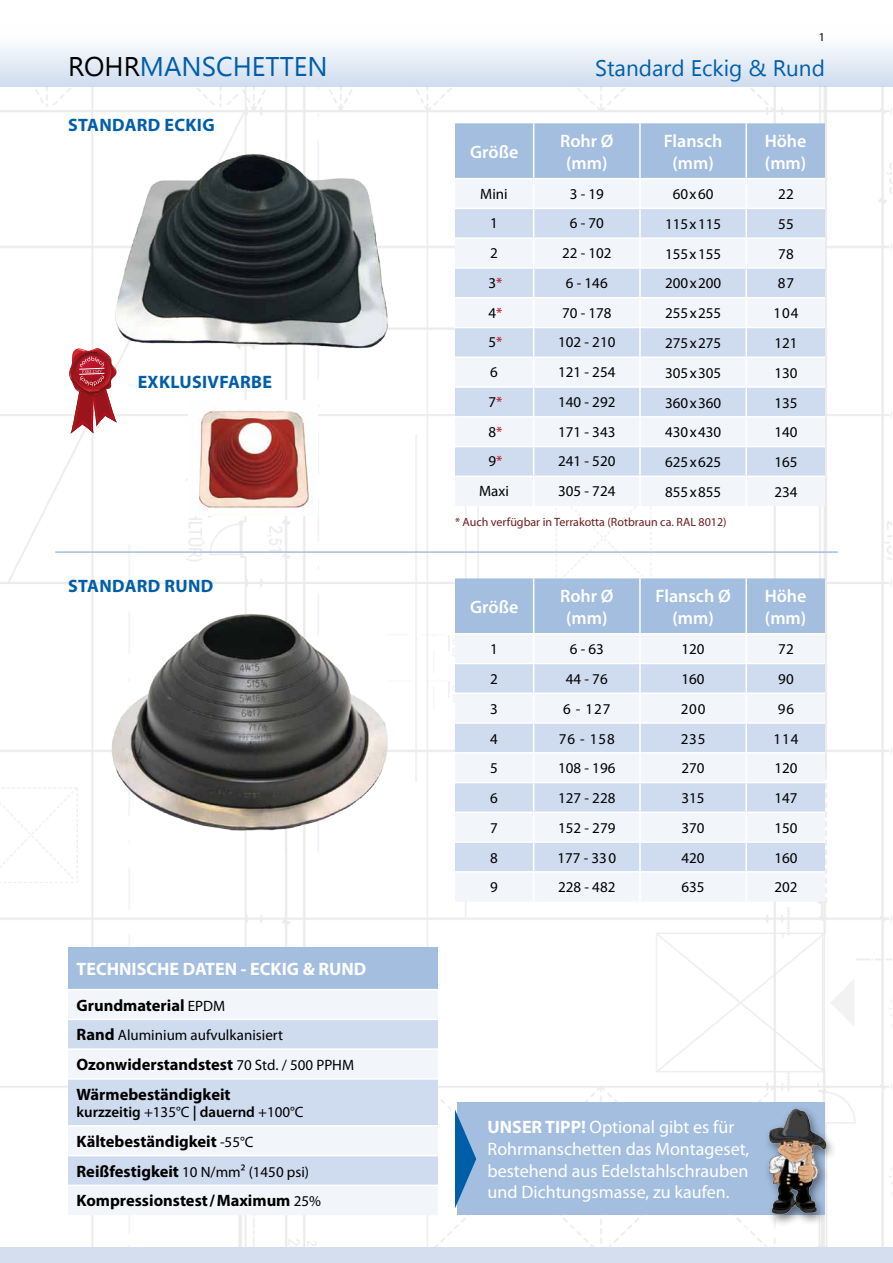
<style>
.page{position:relative;width:893px;height:1263px;background:#fff}
.page>*{position:absolute;margin:0;border:0;box-sizing:border-box;transform-origin:0 0}
.t1{font:27px "Lao UI";color:#005ea8}
.t2{font:22.5px "Lao UI";color:#005ea8}
.t3{font:18px/21.6px "Myriad Pro";color:#fff}
.t4{font:600 18px/21.6px "Myriad Pro";color:#fff;text-align:center}
.t5{font:700 18px "Myriad Pro";letter-spacing:.02em;color:#005ea8}
.t6{font:700 18px "Myriad Pro";color:#fff}
.t7{font:700 16.5px/29.5px "Myriad Pro";color:#000}
.t8{font:15px "Myriad Pro";color:#000}
.t9{font:600 15px "Myriad Pro";color:#000}
.t10{font:12px "Myriad Pro";color:#6c1d1e}
.t11{font:12px "Myriad Pro";color:#000}
.s1{color:#000}
.s2{font-weight:400;font-size:15px}
.s3{font-weight:700;font-size:16.5px}
.s4{font-weight:400}
.s5{color:#bb0618}
.s6{font-weight:700}
</style>
<div class="page">
<img style="left:0;top:86px;width:892px;height:1161px">
<div style="left:0;top:24px;width:893px;height:62px;background:linear-gradient(to bottom,#fff,#d2dfef)"></div>
<div style="left:0;top:1247px;width:893px;height:16px;background:#d4deef"></div>
<div style="left:68px;top:947px;width:370px;height:42px;background:#a4bee0"></div>
<div style="left:68px;top:990px;width:370px;height:225px;background:#f2f5fa"></div>
<svg style="left:68px;top:1020px;width:370px;height:164px;fill:#cfdbee"></svg>
<hr style="left:68px;top:989px;width:370px;height:1px;background:#fff">
<hr style="left:68px;top:1018px;width:370px;height:2px;background:#fff">
<hr style="left:68px;top:1048px;width:370px;height:2px;background:#fff">
<hr style="left:68px;top:1078px;width:370px;height:2px;background:#fff">
<hr style="left:68px;top:1125px;width:370px;height:1px;background:#fff">
<hr style="left:68px;top:1155px;width:370px;height:1px;background:#fff">
<hr style="left:68px;top:1184px;width:370px;height:2px;background:#fff">
<img style="left:189px;top:400px;width:128px;height:115px">
<svg style="left:68px;top:347px;width:49px;height:87px"></svg>
<svg style="left:455px;top:123px;width:370px;height:383px"></svg>
<hr style="left:640px;top:476px;width:106px;height:1px;background:#fff">
<hr style="left:639px;top:477px;width:2px;height:29px;background:#fff">
<hr style="left:746px;top:476px;width:79px;height:1px;background:#fff">
<hr style="left:745px;top:477px;width:2px;height:29px;background:#fff">
<img style="left:99px;top:610px;width:308px;height:229px">
<img style="left:105px;top:150px;width:296px;height:211px">
<div style="left:455px;top:873px;width:370px;height:29px;background:#f2f5fa"></div>
<svg style="left:455px;top:578px;width:370px;height:293px"></svg>
<hr style="left:640px;top:841px;width:106px;height:2px;background:#fff">
<hr style="left:639px;top:843px;width:2px;height:28px;background:#fff">
<hr style="left:746px;top:841px;width:79px;height:2px;background:#fff">
<hr style="left:745px;top:843px;width:2px;height:28px;background:#fff">
<hr style="left:455px;top:871px;width:79px;height:2px;background:#fff">
<hr style="left:534px;top:871px;width:106px;height:2px;background:#fff">
<hr style="left:533px;top:872px;width:1px;height:30px;background:#fff">
<hr style="left:640px;top:871px;width:106px;height:2px;background:#fff">
<hr style="left:639px;top:872px;width:2px;height:30px;background:#fff">
<hr style="left:746px;top:871px;width:79px;height:2px;background:#fff">
<hr style="left:745px;top:872px;width:2px;height:30px;background:#fff">
<div style="left:458px;top:1103px;width:367px;height:112px;background:#a4bee0"></div>
<div style="left:763px;top:1105px;width:74px;height:122px;background:#000;opacity:.5"></div>
<img style="left:763px;top:1107px;width:72px;height:107px">
<svg style="left:455px;top:1109px;width:21px;height:99px"></svg>
<hr style="left:55px;top:551px;width:783px;height:2px;background:#a4bee0">
<p class="t11" style="left:819px;top:29px;width:8px">1</p>
<h1 class="t1" style="left:68px;top:48px;width:261px"><span class="s1">ROHR</span>MANSCHETTEN</h1>
<h2 class="t2" style="left:595px;top:53px;width:231px">STANDARD ECKIG &amp; RUND</h2>
<p class="t5" style="left:68px;top:113px;width:23px">Standard</p>
<p class="t5" style="left:164px;top:113px;width:21px">Eckig</p>
<p class="t5" style="left:138px;top:371px;width:134px">Exklusivfarbe</p>
<p class="t5" style="left:68px;top:574px;width:23px">Standard</p>
<p class="t5" style="left:164px;top:574px;width:24px">Rund</p>
<p class="t6" style="left:77px;top:957px;width:291px">TECHNISCHE DATEN - ECKIG &amp; RUND</p>
<p class="t7" style="left:77px;top:990px;width:150px">Grundmaterial <span class="s2">EPDM</span></p>
<p class="t8" style="left:77px;top:1026px;width:208px"><span class="s3">Rand</span> Aluminium aufvulkanisiert</p>
<p class="t7" style="left:77px;top:1049px;width:279px">Ozonwiderstandstest <span class="s2">70 Std. / 500 PPHM<br></span>Wärmebeständigkeit</p>
<p class="t9" style="left:77px;top:1103px;width:229px">kurzzeitig <span class="s4">+135°C</span> | dauernd <span class="s4">+100°C</span></p>
<p class="t7" style="left:77px;top:1126px;width:178px">Kältebeständigkeit <span class="s2">-55°C</span></p>
<p class="t8" style="left:77px;top:1162px;width:234px"><span class="s3">Reißfestigkeit</span> 10 N/mm² (1450 psi)</p>
<p class="t7" style="left:77px;top:1185px;width:246px">Kompressionstest/Maximum <span class="s2">25%</span></p>
<p class="t4" style="left:470px;top:140px;width:50px">Größe</p>
<p class="t4" style="left:560px;top:130px;width:55px">Rohr Ø (mm)</p>
<p class="t4" style="left:664px;top:130px;width:60px">Flansch (mm)</p>
<p class="t4" style="left:765px;top:130px;width:43px;text-align:left">Höhe (mm)</p>
<p class="t8" style="left:480px;top:184px;width:29px">Mini</p>
<p class="t8" style="left:570px;top:184px;width:36px">3 - 19</p>
<p class="t8" style="left:673px;top:185px;width:42px">60x60</p>
<p class="t8" style="left:778px;top:185px;width:17px">22</p>
<p class="t8" style="left:490px;top:214px;width:9px">1</p>
<p class="t8" style="left:570px;top:214px;width:36px">6 - 70</p>
<p class="t8" style="left:665px;top:215px;width:58px">115x115</p>
<p class="t8" style="left:778px;top:215px;width:17px">55</p>
<p class="t8" style="left:490px;top:244px;width:9px">2</p>
<p class="t8" style="left:562px;top:244px;width:51px">22 - 102</p>
<p class="t8" style="left:665px;top:244px;width:58px">155x155</p>
<p class="t8" style="left:778px;top:244px;width:17px">78</p>
<p class="t8" style="left:489px;top:274px;width:15px">3<span class="s5">*</span></p>
<p class="t8" style="left:566px;top:274px;width:43px">6 - 146</p>
<p class="t8" style="left:665px;top:274px;width:58px">200x200</p>
<p class="t8" style="left:778px;top:274px;width:18px">87</p>
<p class="t8" style="left:489px;top:303px;width:15px">4<span class="s5">*</span></p>
<p class="t8" style="left:562px;top:303px;width:51px">70 - 178</p>
<p class="t8" style="left:665px;top:304px;width:58px">255x255</p>
<p class="t8" style="left:773px;top:304px;width:26px">104</p>
<p class="t8" style="left:489px;top:333px;width:15px">5<span class="s5">*</span></p>
<p class="t8" style="left:558px;top:333px;width:59px">102 - 210</p>
<p class="t8" style="left:665px;top:334px;width:58px">275x275</p>
<p class="t8" style="left:774px;top:334px;width:25px">121</p>
<p class="t8" style="left:490px;top:363px;width:9px">6</p>
<p class="t8" style="left:558px;top:363px;width:59px">121 - 254</p>
<p class="t8" style="left:665px;top:363px;width:58px">305x305</p>
<p class="t8" style="left:774px;top:363px;width:25px">130</p>
<p class="t8" style="left:489px;top:393px;width:15px">7<span class="s5">*</span></p>
<p class="t8" style="left:558px;top:393px;width:59px">140 - 292</p>
<p class="t8" style="left:665px;top:393px;width:58px">360x360</p>
<p class="t8" style="left:774px;top:393px;width:25px">135</p>
<p class="t8" style="left:489px;top:422px;width:15px">8<span class="s5">*</span></p>
<p class="t8" style="left:558px;top:422px;width:59px">171 - 343</p>
<p class="t8" style="left:665px;top:423px;width:58px">430x430</p>
<p class="t8" style="left:774px;top:423px;width:25px">140</p>
<p class="t8" style="left:489px;top:452px;width:15px">9<span class="s5">*</span></p>
<p class="t8" style="left:558px;top:452px;width:59px">241 - 520</p>
<p class="t8" style="left:665px;top:453px;width:58px">625x625</p>
<p class="t8" style="left:774px;top:453px;width:25px">165</p>
<p class="t8" style="left:479px;top:482px;width:31px">Maxi</p>
<p class="t8" style="left:558px;top:482px;width:59px">305 - 724</p>
<p class="t8" style="left:665px;top:482px;width:58px">855x855</p>
<p class="t8" style="left:774px;top:482px;width:25px">234</p>
<p class="t10" style="left:455px;top:514px;width:273px">* Auch verfügbar in Terrakotta (Rotbraun ca. RAL 8012)</p>
<p class="t4" style="left:470px;top:595px;width:50px">Größe</p>
<p class="t4" style="left:560px;top:585px;width:55px">Rohr Ø (mm)</p>
<p class="t4" style="left:655px;top:585px;width:77px">Flansch Ø (mm)</p>
<p class="t4" style="left:765px;top:585px;width:43px;text-align:left">Höhe (mm)</p>
<p class="t8" style="left:490px;top:640px;width:9px">1</p>
<p class="t8" style="left:570px;top:640px;width:36px">6 - 63</p>
<p class="t8" style="left:682px;top:640px;width:25px">120</p>
<p class="t8" style="left:778px;top:640px;width:17px">72</p>
<p class="t8" style="left:490px;top:670px;width:9px">2</p>
<p class="t8" style="left:566px;top:670px;width:43px">44 - 76</p>
<p class="t8" style="left:682px;top:670px;width:25px">160</p>
<p class="t8" style="left:778px;top:670px;width:17px">90</p>
<p class="t8" style="left:490px;top:699px;width:9px">3</p>
<p class="t8" style="left:563px;top:699px;width:49px">6 - 127</p>
<p class="t8" style="left:681px;top:699px;width:26px">200</p>
<p class="t8" style="left:778px;top:699px;width:18px">96</p>
<p class="t8" style="left:490px;top:729px;width:9px">4</p>
<p class="t8" style="left:559px;top:729px;width:57px">76 - 158</p>
<p class="t8" style="left:681px;top:729px;width:26px">235</p>
<p class="t8" style="left:773px;top:729px;width:26px">114</p>
<p class="t8" style="left:490px;top:759px;width:9px">5</p>
<p class="t8" style="left:558px;top:759px;width:59px">108 - 196</p>
<p class="t8" style="left:682px;top:759px;width:25px">270</p>
<p class="t8" style="left:774px;top:759px;width:25px">120</p>
<p class="t8" style="left:490px;top:789px;width:9px">6</p>
<p class="t8" style="left:558px;top:789px;width:59px">127 - 228</p>
<p class="t8" style="left:682px;top:789px;width:25px">315</p>
<p class="t8" style="left:774px;top:789px;width:25px">147</p>
<p class="t8" style="left:490px;top:818px;width:9px">7</p>
<p class="t8" style="left:558px;top:818px;width:59px">152 - 279</p>
<p class="t8" style="left:682px;top:818px;width:25px">370</p>
<p class="t8" style="left:774px;top:818px;width:25px">150</p>
<p class="t8" style="left:490px;top:848px;width:9px">8</p>
<p class="t8" style="left:557px;top:848px;width:60px">177 - 330</p>
<p class="t8" style="left:682px;top:848px;width:25px">420</p>
<p class="t8" style="left:774px;top:848px;width:25px">160</p>
<p class="t8" style="left:490px;top:878px;width:9px">9</p>
<p class="t8" style="left:558px;top:878px;width:59px">228 - 482</p>
<p class="t8" style="left:682px;top:878px;width:25px">635</p>
<p class="t8" style="left:774px;top:878px;width:25px">202</p>
<p class="t3" style="left:488px;top:1116px;width:263px"><span class="s6">UNSER TIPP!</span> Optional gibt es für Rohrmanschetten das Montageset, bestehend aus Edelstahlschrauben und Dichtungsmasse, zu kaufen.</p>
</div>
